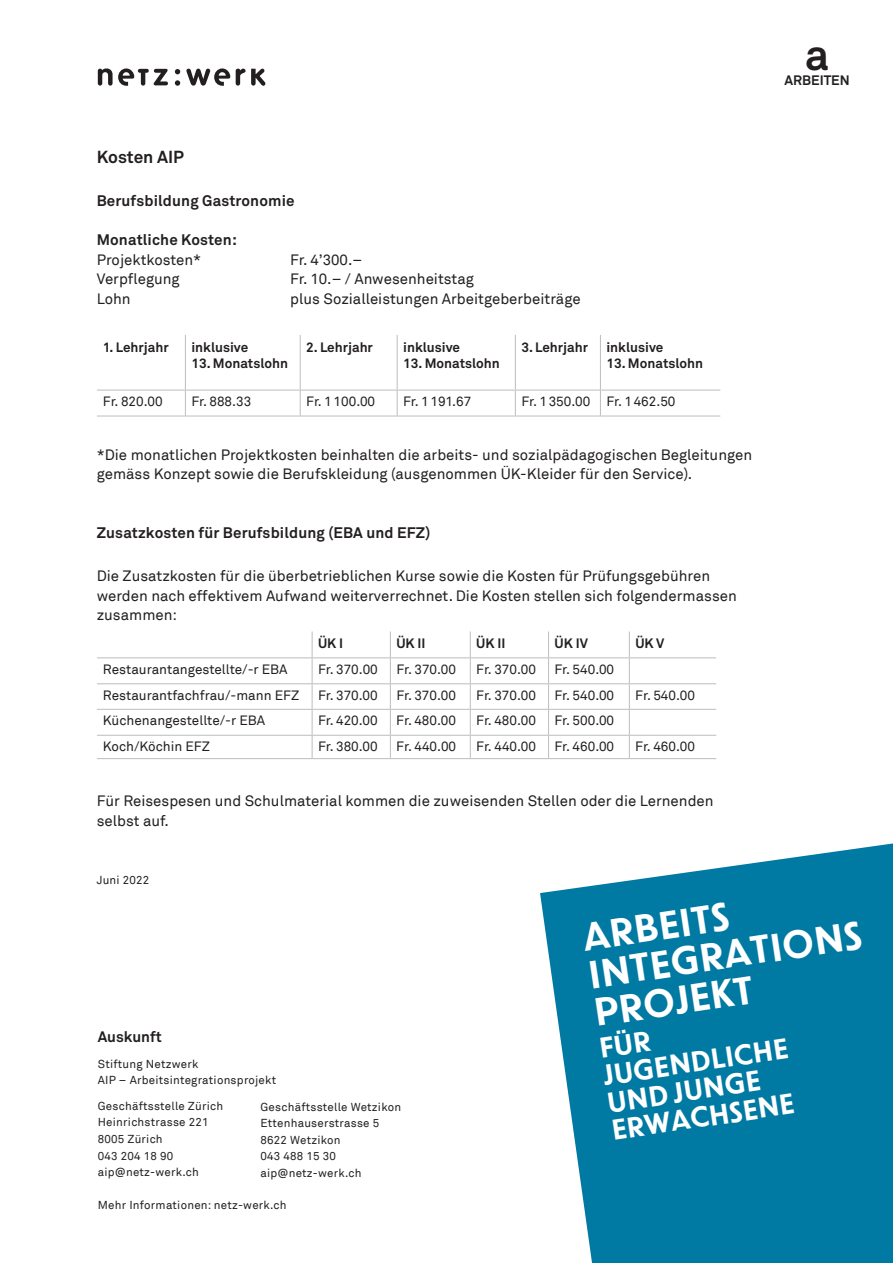
<style>
.page{position:relative;width:893px;height:1263px;background:#fff}
.page>*{position:absolute;margin:0;border:0;box-sizing:border-box;transform-origin:0 0}
.t1{font:700 42.75px "Akkurat";color:#231f20}
.t2{font:700 40.8px/38.1px "Granby EF";color:#fff}
.t3{font:700 29.7px/28px "Granby EF";color:#fff}
.t4{font:700 17.25px "Akkurat";color:#231f20}
.t5{font:700 15.15px "Akkurat";letter-spacing:.01em;color:#231f20}
.t6{font:15px/19.5px "Akkurat";color:#231f20}
.t7{font:700 15px "Akkurat";color:#231f20}
.t8{font:700 13.65px "Akkurat";color:#231f20}
.t9{font:13.5px "Akkurat";color:#231f20}
.t10{font:700 13.5px "Akkurat";color:#231f20}
.t11{font:11.55px/16.5px "Akkurat";letter-spacing:.02em;color:#231f20}
</style>
<div class="page">
<svg style="left:98px;top:68px;width:70px;height:18px"></svg>
<svg style="left:175px;top:69px;width:5px;height:17px"></svg>
<svg style="left:186px;top:68px;width:44px;height:18px"></svg>
<svg style="left:236px;top:69px;width:29px;height:17px"></svg>
<svg style="left:540px;top:843px;width:353px;height:420px;background:#1f8aae"></svg>
<hr style="left:97px;top:657px;width:215px;height:1px;background:#bcbdc0">
<hr style="left:312px;top:657px;width:78px;height:1px;background:#bcbdc0">
<hr style="left:390px;top:657px;width:80px;height:1px;background:#bcbdc0">
<hr style="left:470px;top:657px;width:79px;height:1px;background:#bcbdc0">
<hr style="left:549px;top:657px;width:80px;height:1px;background:#bcbdc0">
<hr style="left:629px;top:657px;width:87px;height:1px;background:#bcbdc0">
<hr style="left:97px;top:683px;width:215px;height:1px;background:#bcbdc0">
<hr style="left:312px;top:683px;width:78px;height:1px;background:#bcbdc0">
<hr style="left:390px;top:683px;width:80px;height:1px;background:#bcbdc0">
<hr style="left:470px;top:683px;width:79px;height:1px;background:#bcbdc0">
<hr style="left:549px;top:683px;width:80px;height:1px;background:#bcbdc0">
<hr style="left:629px;top:683px;width:87px;height:1px;background:#bcbdc0">
<hr style="left:97px;top:709px;width:215px;height:1px;background:#bcbdc0">
<hr style="left:312px;top:709px;width:78px;height:1px;background:#bcbdc0">
<hr style="left:390px;top:709px;width:80px;height:1px;background:#bcbdc0">
<hr style="left:470px;top:709px;width:79px;height:1px;background:#bcbdc0">
<hr style="left:549px;top:709px;width:80px;height:1px;background:#bcbdc0">
<hr style="left:629px;top:709px;width:87px;height:1px;background:#bcbdc0">
<hr style="left:97px;top:735px;width:215px;height:1px;background:#bcbdc0">
<hr style="left:312px;top:735px;width:78px;height:1px;background:#bcbdc0">
<svg style="left:312px;top:631px;width:1px;height:127px"></svg>
<hr style="left:390px;top:735px;width:80px;height:1px;background:#bcbdc0">
<svg style="left:390px;top:631px;width:1px;height:127px"></svg>
<hr style="left:470px;top:735px;width:79px;height:1px;background:#bcbdc0">
<svg style="left:470px;top:631px;width:1px;height:127px"></svg>
<hr style="left:549px;top:735px;width:80px;height:1px;background:#bcbdc0">
<svg style="left:548px;top:631px;width:1px;height:127px"></svg>
<hr style="left:629px;top:735px;width:87px;height:1px;background:#bcbdc0">
<svg style="left:629px;top:631px;width:1px;height:127px"></svg>
<hr style="left:97px;top:758px;width:215px;height:1px;background:#bcbdc0">
<hr style="left:312px;top:758px;width:78px;height:1px;background:#bcbdc0">
<hr style="left:390px;top:758px;width:80px;height:1px;background:#bcbdc0">
<hr style="left:470px;top:758px;width:79px;height:1px;background:#bcbdc0">
<hr style="left:549px;top:758px;width:80px;height:1px;background:#bcbdc0">
<hr style="left:629px;top:758px;width:87px;height:1px;background:#bcbdc0">
<hr style="left:185px;top:335px;width:1px;height:55px;background:#bcbdc0">
<hr style="left:300px;top:335px;width:1px;height:55px;background:#bcbdc0">
<hr style="left:397px;top:335px;width:1px;height:55px;background:#bcbdc0">
<hr style="left:515px;top:335px;width:1px;height:55px;background:#bcbdc0">
<hr style="left:600px;top:335px;width:1px;height:55px;background:#bcbdc0">
<hr style="left:97px;top:390px;width:88px;height:1px;background:#bcbdc0">
<hr style="left:300px;top:390px;width:97px;height:1px;background:#bcbdc0">
<hr style="left:397px;top:390px;width:118px;height:1px;background:#bcbdc0">
<svg style="left:397px;top:390px;width:1px;height:26px"></svg>
<hr style="left:515px;top:390px;width:85px;height:1px;background:#bcbdc0">
<svg style="left:515px;top:390px;width:1px;height:26px"></svg>
<hr style="left:600px;top:390px;width:120px;height:1px;background:#bcbdc0">
<svg style="left:600px;top:390px;width:1px;height:26px"></svg>
<hr style="left:97px;top:416px;width:88px;height:1px;background:#bcbdc0">
<hr style="left:300px;top:416px;width:97px;height:1px;background:#bcbdc0">
<hr style="left:397px;top:416px;width:118px;height:1px;background:#bcbdc0">
<hr style="left:515px;top:416px;width:85px;height:1px;background:#bcbdc0">
<hr style="left:600px;top:416px;width:120px;height:1px;background:#bcbdc0">
<hr style="left:185px;top:390px;width:115px;height:1px;background:#bcbdc0">
<svg style="left:185px;top:390px;width:1px;height:26px"></svg>
<svg style="left:300px;top:390px;width:1px;height:26px"></svg>
<hr style="left:185px;top:416px;width:115px;height:1px;background:#bcbdc0">
<p class="t4" style="left:97px;top:146px;width:89px">Kosten AIP</p>
<p class="t5" style="left:97px;top:191px;width:199px">Berufsbildung Gastronomie</p>
<p class="t5" style="left:97px;top:230px;width:142px">Monatliche Kosten:</p>
<p class="t6" style="left:97px;top:250px;width:106px">Projektkosten*</p>
<p class="t6" style="left:290px;top:250px;width:73px">Fr. 4’300.–</p>
<p class="t6" style="left:97px;top:270px;width:84px">Verpflegung</p>
<p class="t6" style="left:290px;top:270px;width:185px">Fr. 10.– / Anwesenheitstag</p>
<p class="t6" style="left:97px;top:289px;width:35px">Lohn</p>
<p class="t6" style="left:290px;top:289px;width:292px">plus Sozialleistungen Arbeitgeberbeiträge</p>
<p class="t10" style="left:103px;top:338px;width:67px">1. Lehrjahr</p>
<p class="t10" style="left:191px;top:338px;width:58px">inklusive</p>
<p class="t10" style="left:191px;top:355px;width:98px">13. Monatslohn</p>
<p class="t10" style="left:306px;top:338px;width:68px">2. Lehrjahr</p>
<p class="t10" style="left:403px;top:338px;width:58px">inklusive</p>
<p class="t10" style="left:403px;top:355px;width:98px">13. Monatslohn</p>
<p class="t10" style="left:521px;top:338px;width:68px">3. Lehrjahr</p>
<p class="t10" style="left:606px;top:338px;width:58px">inklusive</p>
<p class="t10" style="left:606px;top:355px;width:98px">13. Monatslohn</p>
<p class="t9" style="left:103px;top:393px;width:61px">Fr. 820.00</p>
<p class="t9" style="left:191px;top:393px;width:61px">Fr. 888.33</p>
<p class="t9" style="left:306px;top:393px;width:70px">Fr. 1100.00</p>
<p class="t9" style="left:403px;top:393px;width:70px">Fr. 1191.67</p>
<p class="t9" style="left:521px;top:393px;width:156px">Fr. 1350.00 Fr. 1462.50</p>
<p class="t6" style="left:97px;top:445px;width:657px">*Die monatlichen Projektkosten beinhalten die arbeits- und sozialpädagogischen Begleitungen gemäss Konzept sowie die Berufskleidung (ausgenommen ÜK-Kleider für den Service).</p>
<p class="t5" style="left:97px;top:523px;width:335px">Zusatzkosten für Berufsbildung (EBA und EFZ)</p>
<p class="t6" style="left:97px;top:567px;width:642px">Die Zusatzkosten für die überbetrieblichen Kurse sowie die Kosten für Prüfungsgebühren werden nach effektivem Aufwand weiterverrechnet. Die Kosten stellen sich folgendermassen zusammen:</p>
<p class="t10" style="left:318px;top:635px;width:27px">ÜK I</p>
<p class="t10" style="left:396px;top:635px;width:31px">ÜK II</p>
<p class="t10" style="left:476px;top:635px;width:31px">ÜK II</p>
<p class="t10" style="left:554px;top:635px;width:35px">ÜK IV</p>
<p class="t10" style="left:635px;top:635px;width:31px">ÜK V</p>
<p class="t9" style="left:103px;top:661px;width:186px">Restaurantangestellte/-r EBA</p>
<p class="t9" style="left:318px;top:661px;width:61px">Fr. 370.00</p>
<p class="t9" style="left:396px;top:661px;width:61px">Fr. 370.00</p>
<p class="t9" style="left:476px;top:661px;width:61px">Fr. 370.00</p>
<p class="t9" style="left:554px;top:661px;width:61px">Fr. 540.00</p>
<p class="t9" style="left:103px;top:687px;width:198px">Restaurantfachfrau/-mann EFZ</p>
<p class="t9" style="left:318px;top:687px;width:61px">Fr. 370.00</p>
<p class="t9" style="left:396px;top:687px;width:61px">Fr. 370.00</p>
<p class="t9" style="left:476px;top:687px;width:61px">Fr. 370.00</p>
<p class="t9" style="left:554px;top:687px;width:61px">Fr. 540.00</p>
<p class="t9" style="left:635px;top:687px;width:61px">Fr. 540.00</p>
<p class="t9" style="left:103px;top:712px;width:164px">Küchenangestellte/-r EBA</p>
<p class="t9" style="left:318px;top:712px;width:61px">Fr. 420.00</p>
<p class="t9" style="left:396px;top:712px;width:61px">Fr. 480.00</p>
<p class="t9" style="left:476px;top:712px;width:61px">Fr. 480.00</p>
<p class="t9" style="left:554px;top:712px;width:61px">Fr. 500.00</p>
<p class="t9" style="left:103px;top:738px;width:109px">Koch/Köchin EFZ</p>
<p class="t9" style="left:318px;top:738px;width:61px">Fr. 380.00</p>
<p class="t9" style="left:396px;top:738px;width:61px">Fr. 440.00</p>
<p class="t9" style="left:476px;top:738px;width:61px">Fr. 440.00</p>
<p class="t9" style="left:554px;top:738px;width:61px">Fr. 460.00</p>
<p class="t9" style="left:635px;top:738px;width:61px">Fr. 460.00</p>
<p class="t6" style="left:97px;top:792px;width:618px">Für Reisespesen und Schulmaterial kommen die zuweisenden Stellen oder die Lernenden selbst auf.</p>
<p class="t11" style="left:97px;top:872px;width:54px">Juni 2022</p>
<h1 class="t1" style="left:805px;top:28px;width:25px">a</h1>
<p class="t8" style="left:784px;top:72px;width:67px">ARBEITEN</p>
<p class="t7" style="left:98px;top:1028px;width:66px">Auskunft</p>
<p class="t11" style="left:98px;top:1056px;width:180px">Stiftung Netzwerk<br>AIP – Arbeitsintegrationsprojekt</p>
<p class="t11" style="left:98px;top:1098px;width:127px">Geschäftsstelle Zürich<br>Heinrichstrasse 221<br>8005 Zürich<br>043 204 18 90 aip@netz-werk.ch</p>
<p class="t11" style="left:98px;top:1197px;width:190px">Mehr Informationen: netz-werk.ch</p>
<p class="t11" style="left:260px;top:1099px;width:142px">Geschäftsstelle Wetzikon<br>Ettenhauserstrasse 5<br>8622 Wetzikon<br>043 488 15 30 aip@netz-werk.ch</p>
<h2 class="t2" style="left:580px;top:919px;width:278px;rotate:-8deg">ARBEITS<br>INTEGRATIONS<br>PROJEKT</h2>
<h3 class="t3" style="left:596px;top:1035px;width:189px;rotate:-9deg">FÜR<br>JUGENDLICHE<br>UND JUNGE<br>ERWACHSENE</h3>
</div>
